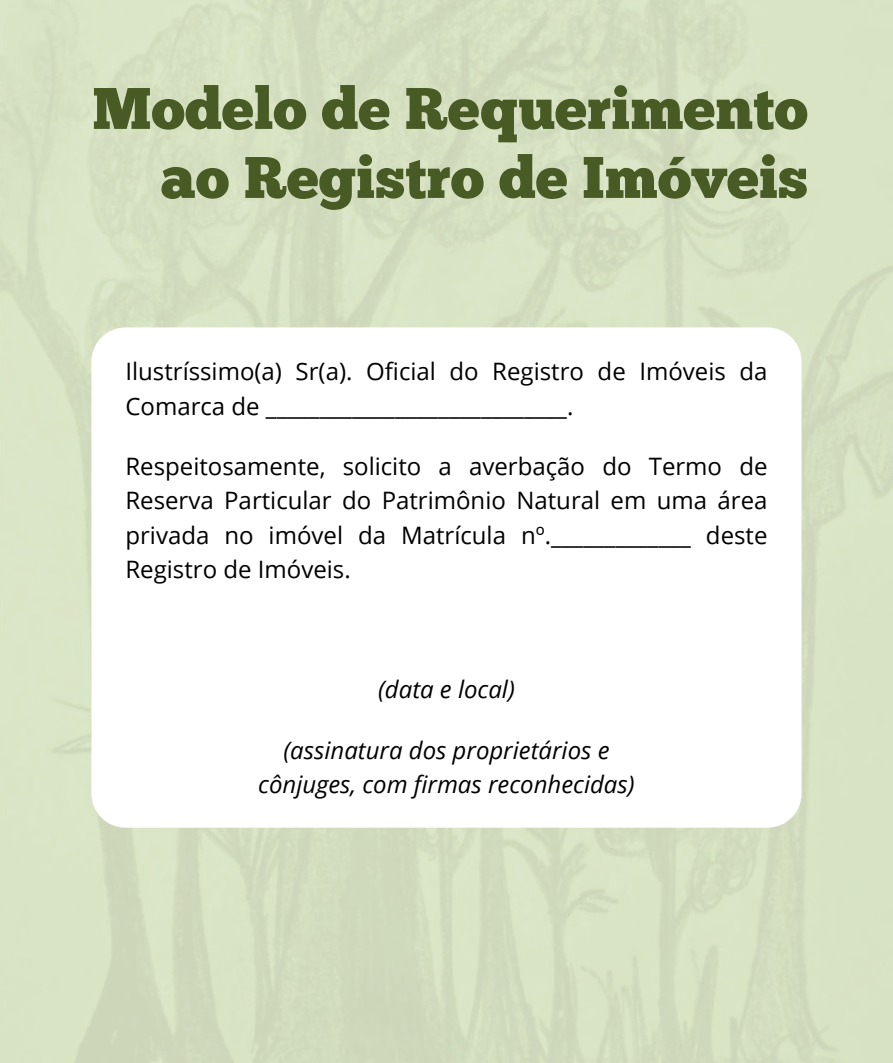
<style>
.page{position:relative;width:893px;height:1063px;background:#d7e2c3}
.page>*{position:absolute;margin:0;border:0;box-sizing:border-box;transform-origin:0 0}
.titulos{font:58.5px/69px "Chunk Five Ex";color:#485b25;text-align:right}
.texto{font:24px/34.5px "Open Sans";color:#000}
.texto-2{font:italic 24px/34.5px "Open Sans";color:#000;text-align:center}
</style>
<div class="page">
<div style="left:91px;top:327px;width:710px;height:501px;background:#fff;border-radius:34px"></div>
<p class="titulos" style="left:92px;top:73px;width:717px">Modelo de Requerimento ao Registro de Imóveis</p>
<p class="texto" style="left:125px;top:354px;width:644px">Ilustríssimo(a) Sr(a). Oficial do Registro de Imóveis da<br>Comarca de ____________________________.</p>
<p class="texto" style="left:125px;top:448px;width:644px;text-align:justify">Respeitosamente, solicito a averbação do Termo de Reserva Particular do Patrimônio Natural em uma área privada no imóvel da Matrícula nº._____________ deste Registro de Imóveis.</p>
<p class="texto-2" style="left:378px;top:672px;width:138px">(data e local)</p>
<p class="texto-2" style="left:258px;top:732px;width:378px">(assinatura dos proprietários e cônjuges, com firmas reconhecidas)</p>
</div>
